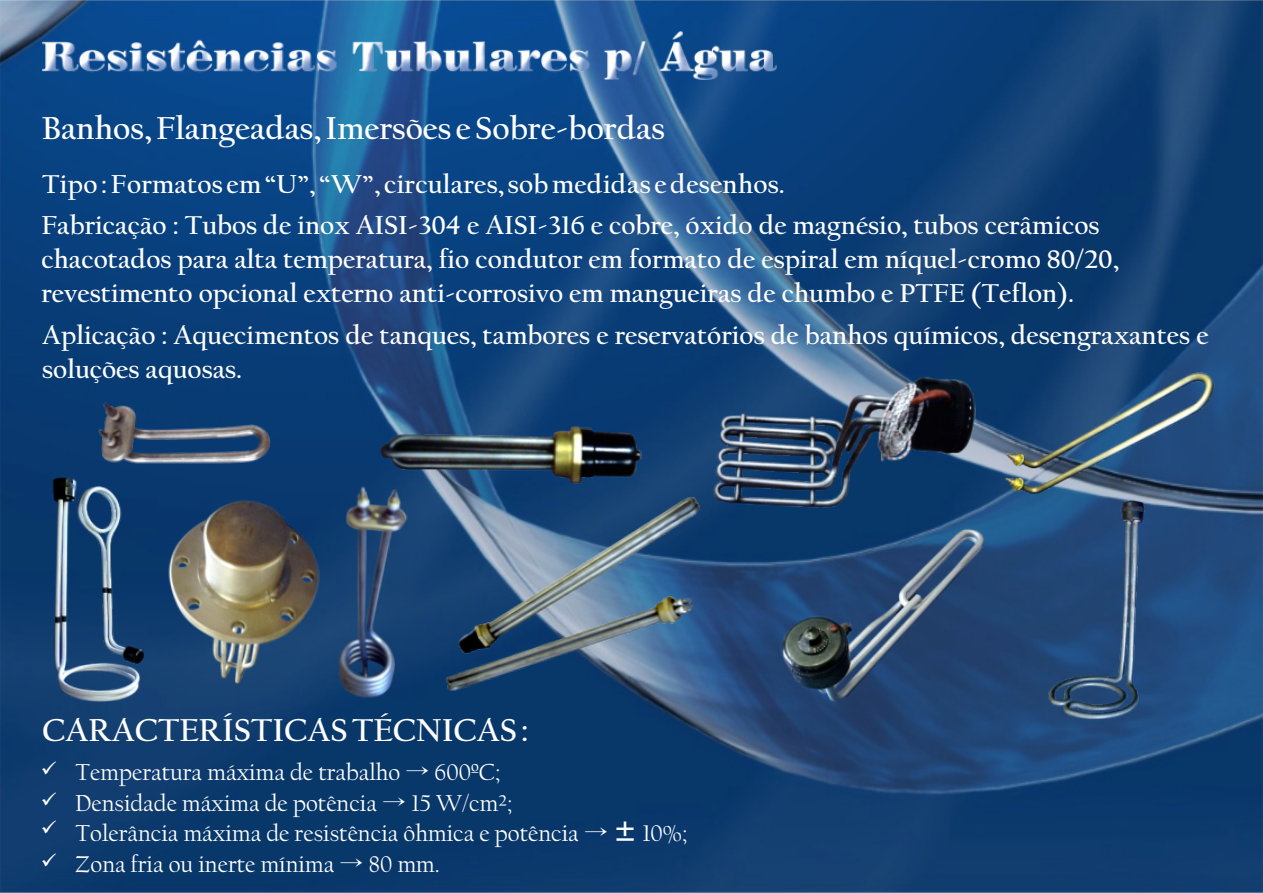
<style>
.page{position:relative;width:1263px;height:893px;background:#fff}
.page>*{position:absolute;margin:0;border:0;box-sizing:border-box;transform-origin:0 0}
.t1{font:700 33px "Californian FB";color:#fff}
.t2{font:700 27px/34px "Californian FB";color:#fff}
.t3{font:24px "Californian FB";color:#fff}
.s1{font-family:"Adobe Myungjo Std";font-weight:500}
.s2{font-family:"Koz Go Pro";font-weight:700}
</style>
<div class="page">
<img style="left:0;top:0;width:1263px;height:893px">
<img style="left:37px;top:296px;width:1194px;height:478px">
<img style="left:43px;top:32px;width:733px;height:47px">
<p class="t1" style="left:42px;top:114px;width:624px">Banhos, Flangeadas, Imersões e Sobre-bordas</p>
<p class="t2" style="left:42px;top:169px;width:744px">Tipo : Formatos em “U”, “W”, circulares, sob medidas e desenhos.</p>
<p class="t2" style="left:41px;top:210px;width:1079px">Fabricação : Tubos de inox AISI-304 e AISI-316 e cobre, óxido de magnésio, tubos cerâmicos chacotados para alta temperatura, fio condutor em formato de espiral em níquel-cromo 80/20, revestimento opcional externo anti-corrosivo em mangueiras de chumbo e PTFE (Teflon).</p>
<p class="t2" style="left:42px;top:321px;width:1168px">Aplicação : Aquecimentos de tanques, tambores e reservatórios de banhos químicos, desengraxantes e soluções aquosas.</p>
<p class="t1" style="left:42px;top:717px;width:488px">CARACTERÍSTICAS TÉCNICAS :</p>
<p class="t3" style="left:41px;top:762px;width:461px">✓ Temperatura máxima de trabalho <span class="s1">→</span> 600ºC;</p>
<p class="t3" style="left:41px;top:793px;width:473px">✓ Densidade máxima de potência <span class="s1">→</span> 15 W/cm²;</p>
<p class="t3" style="left:41px;top:823px;width:648px">✓ Tolerância máxima de resistência ôhmica e potência <span class="s1">→</span> <span class="s2">±</span> 10%;</p>
<p class="t3" style="left:41px;top:854px;width:401px">✓ Zona fria ou inerte mínima <span class="s1">→</span> 80 mm.</p>
</div>
